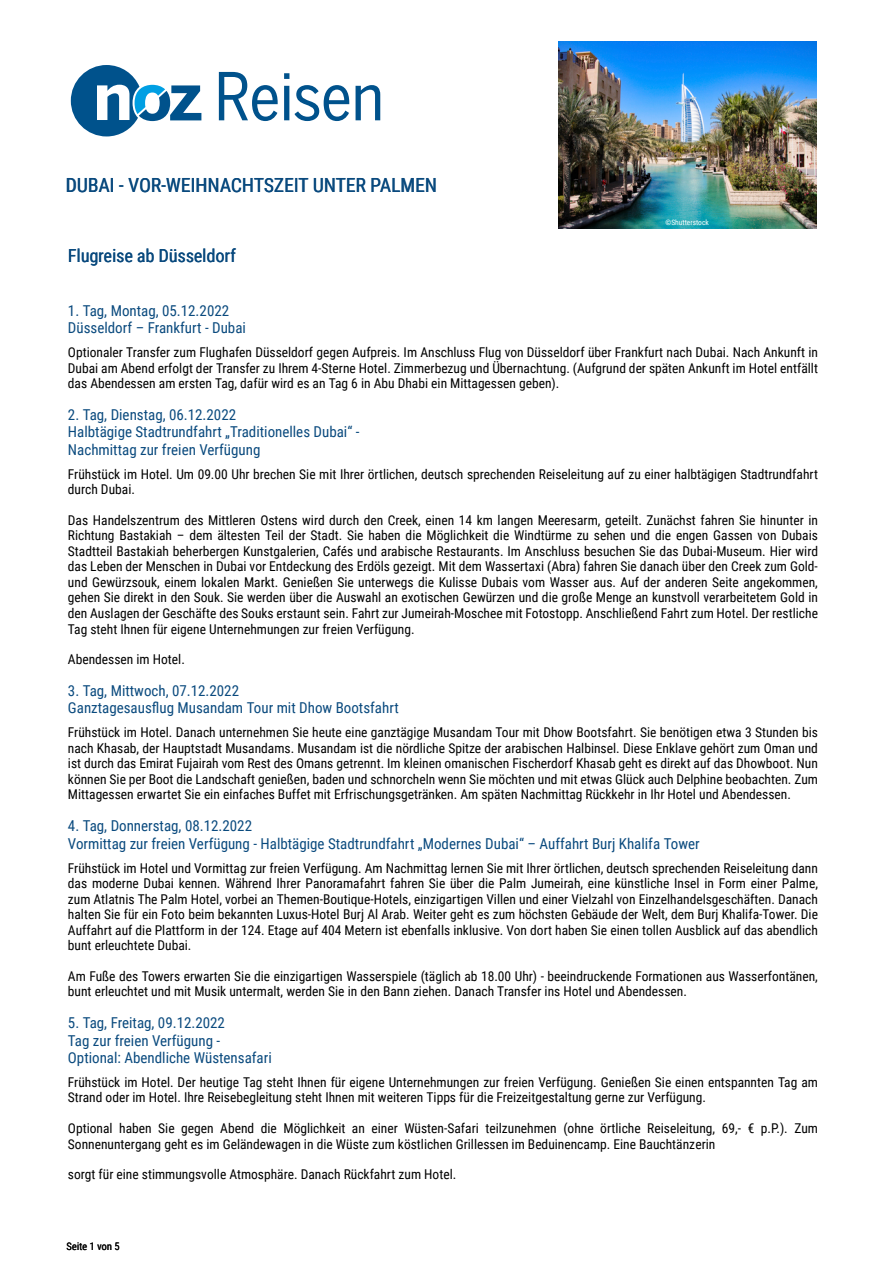
<style>
.page{position:relative;width:893px;height:1263px;background:#fff}
.page>*{position:absolute;margin:0;border:0;box-sizing:border-box;transform-origin:0 0}
.t1{font:19.5px "Roboto Condensed";color:#0a4a7e}
.t2{font:18px "Roboto Condensed";color:#0a4a7e}
.t3{font:15px/17.2px "Roboto Condensed";color:#0a4a7e}
.t4{font:13.5px/15.6px "Roboto Condensed";color:#000;text-align:justify}
.t5{font:10.5px "Roboto Condensed";color:#000}
.t6{font:7.5px "Roboto Condensed";color:#fff}
</style>
<div class="page">
<svg style="left:71px;top:65px;width:130px;height:71px"></svg>
<svg style="left:219px;top:72px;width:59px;height:49px"></svg>
<svg style="left:284px;top:73px;width:65px;height:48px"></svg>
<svg style="left:356px;top:85px;width:24px;height:35px"></svg>
<img style="left:558px;top:41px;width:258px;height:188px">
<h1 class="t1" style="left:66px;top:176px;width:372px">DUBAI - VOR-WEIHNACHTSZEIT UNTER PALMEN</h1>
<p class="t6" style="left:665px;top:219px;width:45px">©Shutterstock</p>
<h2 class="t2" style="left:68px;top:247px;width:169px">Flugreise ab Düsseldorf</h2>
<p class="t3" style="left:68px;top:303px;width:180px">1. Tag, Montag, 05.12.2022<br>Düsseldorf – Frankfurt - Dubai</p>
<p class="t4" style="left:68px;top:345px;width:752px">Optionaler Transfer zum Flughafen Düsseldorf gegen Aufpreis. Im Anschluss Flug von Düsseldorf über Frankfurt nach Dubai. Nach Ankunft in Dubai am Abend erfolgt der Transfer zu Ihrem 4-Sterne Hotel. Zimmerbezug und Übernachtung. (Aufgrund der späten Ankunft im Hotel entfällt das Abendessen am ersten Tag, dafür wird es an Tag 6 in Abu Dhabi ein Mittagessen geben).</p>
<p class="t3" style="left:68px;top:407px;width:293px">2. Tag, Dienstag, 06.12.2022<br>Halbtägige Stadtrundfahrt „Traditionelles Dubai“ -<br>Nachmittag zur freien Verfügung</p>
<p class="t4" style="left:68px;top:467px;width:751px">Frühstück im Hotel. Um 09.00 Uhr brechen Sie mit Ihrer örtlichen, deutsch sprechenden Reiseleitung auf zu einer halbtägigen Stadtrundfahrt durch Dubai.</p>
<p class="t4" style="left:68px;top:513px;width:752px">Das Handelszentrum des Mittleren Ostens wird durch den Creek, einen 14 km langen Meeresarm, geteilt. Zunächst fahren Sie hinunter in Richtung Bastakiah – dem ältesten Teil der Stadt. Sie haben die Möglichkeit die Windtürme zu sehen und die engen Gassen von Dubais Stadtteil Bastakiah beherbergen Kunstgalerien, Cafés und arabische Restaurants. Im Anschluss besuchen Sie das Dubai-Museum. Hier wird das Leben der Menschen in Dubai vor Entdeckung des Erdöls gezeigt. Mit dem Wassertaxi (Abra) fahren Sie danach über den Creek zum Gold&shy;und Gewürzsouk, einem lokalen Markt. Genießen Sie unterwegs die Kulisse Dubais vom Wasser aus. Auf der anderen Seite angekommen, gehen Sie direkt in den Souk. Sie werden über die Auswahl an exotischen Gewürzen und die große Menge an kunstvoll verarbeitetem Gold in den Auslagen der Geschäfte des Souks erstaunt sein. Fahrt zur Jumeirah-Moschee mit Fotostopp. Anschließend Fahrt zum Hotel. Der restliche Tag steht Ihnen für eigene Unternehmungen zur freien Verfügung.</p>
<p class="t4" style="left:68px;top:652px;width:118px">Abendessen im Hotel.</p>
<p class="t3" style="left:68px;top:683px;width:332px">3. Tag, Mittwoch, 07.12.2022<br>Ganztagesausflug Musandam Tour mit Dhow Bootsfahrt</p>
<p class="t4" style="left:68px;top:726px;width:752px">Frühstück im Hotel. Danach unternehmen Sie heute eine ganztägige Musandam Tour mit Dhow Bootsfahrt. Sie benötigen etwa 3 Stunden bis nach Khasab, der Hauptstadt Musandams. Musandam ist die nördliche Spitze der arabischen Halbinsel. Diese Enklave gehört zum Oman und ist durch das Emirat Fujairah vom Rest des Omans getrennt. Im kleinen omanischen Fischerdorf Khasab geht es direkt auf das Dhowboot. Nun können Sie per Boot die Landschaft genießen, baden und schnorcheln wenn Sie möchten und mit etwas Glück auch Delphine beobachten. Zum Mittagessen erwartet Sie ein einfaches Buffet mit Erfrischungsgetränken. Am späten Nachmittag Rückkehr in Ihr Hotel und Abendessen.</p>
<p class="t3" style="left:68px;top:818px;width:633px">4. Tag, Donnerstag, 08.12.2022<br>Vormittag zur freien Verfügung - Halbtägige Stadtrundfahrt „Modernes Dubai“ – Auffahrt Burj Khalifa Tower</p>
<p class="t4" style="left:68px;top:861px;width:751px">Frühstück im Hotel und Vormittag zur freien Verfügung. Am Nachmittag lernen Sie mit Ihrer örtlichen, deutsch sprechenden Reiseleitung dann das moderne Dubai kennen. Während Ihrer Panoramafahrt fahren Sie über die Palm Jumeirah, eine künstliche Insel in Form einer Palme, zum Atlatnis The Palm Hotel, vorbei an Themen-Boutique-Hotels, einzigartigen Villen und einer Vielzahl von Einzelhandelsgeschäften. Danach halten Sie für ein Foto beim bekannten Luxus-Hotel Burj Al Arab. Weiter geht es zum höchsten Gebäude der Welt, dem Burj Khalifa-Tower. Die Auffahrt auf die Plattform in der 124. Etage auf 404 Metern ist ebenfalls inklusive. Von dort haben Sie einen tollen Ausblick auf das abendlich bunt erleuchtete Dubai.</p>
<p class="t4" style="left:68px;top:969px;width:751px">Am Fuße des Towers erwarten Sie die einzigartigen Wasserspiele (täglich ab 18.00 Uhr) - beeindruckende Formationen aus Wasserfontänen, bunt erleuchtet und mit Musik untermalt, werden Sie in den Bann ziehen. Danach Transfer ins Hotel und Abendessen.</p>
<p class="t3" style="left:68px;top:1015px;width:205px">5. Tag, Freitag, 09.12.2022<br>Tag zur freien Verfügung -<br>Optional: Abendliche Wüstensafari</p>
<p class="t4" style="left:68px;top:1075px;width:751px">Frühstück im Hotel. Der heutige Tag steht Ihnen für eigene Unternehmungen zur freien Verfügung. Genießen Sie einen entspannten Tag am<br>Strand oder im Hotel. Ihre Reisebegleitung steht Ihnen mit weiteren Tipps für die Freizeitgestaltung gerne zur Verfügung.</p>
<p class="t4" style="left:68px;top:1121px;width:751px">Optional haben Sie gegen Abend die Möglichkeit an einer Wüsten-Safari teilzunehmen (ohne örtliche Reiseleitung, 69,- € p.P.). Zum<br>Sonnenuntergang geht es im Geländewagen in die Wüste zum köstlichen Grillessen im Beduinencamp. Eine Bauchtänzerin</p>
<p class="t4" style="left:68px;top:1167px;width:390px">sorgt für eine stimmungsvolle Atmosphäre. Danach Rückfahrt zum Hotel.</p>
<p class="t5" style="left:66px;top:1242px;width:55px">Seite 1 von 5</p>
</div>
